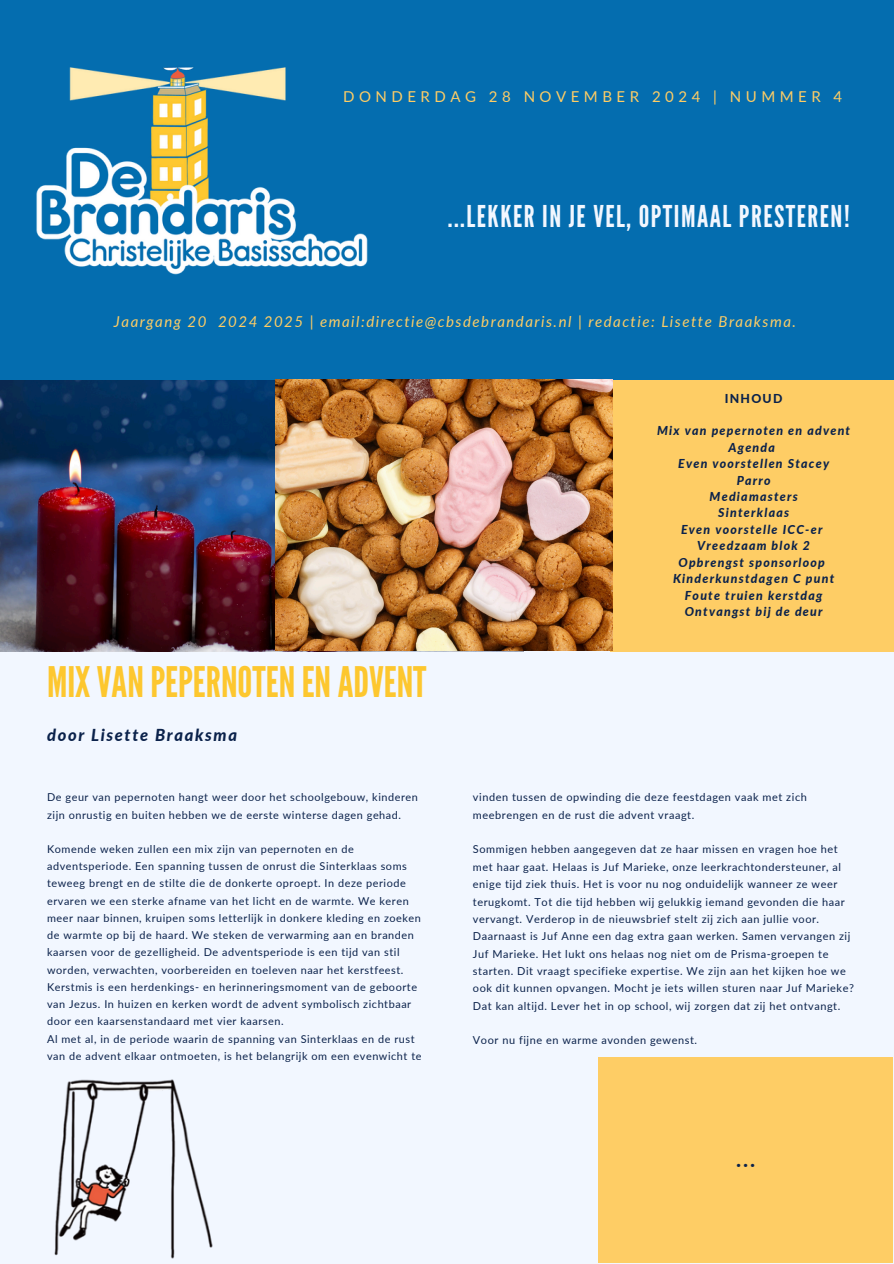
<style>
.page{position:relative;width:894px;height:1264px;background:#fff}
.page>*{position:absolute;margin:0;border:0;box-sizing:border-box;transform-origin:0 0}
.t1{font:42px "League Gothic";color:#fdc72f}
.t2{font:30px "League Gothic";letter-spacing:.05em;color:#f2f7ff}
.t3{font:italic 800 20.4px "Lato";color:#0b224b}
.t4{font:italic 800 16.5px "Lato";letter-spacing:.1em;color:#0b224b}
.t5{font:italic 15px "Lato";letter-spacing:.1em;color:#fecd65}
.t6{font:15px "Lato";letter-spacing:.3em;color:#fecd65}
.t7{font:italic 800 12.3px "Lato";letter-spacing:.1em;color:#0b224b}
.t8{font:800 12.3px "Lato";letter-spacing:.1em;color:#0b224b}
.t9{font:10.95px/17.2px "Lato";letter-spacing:.05em;color:#0b224b}
</style>
<div class="page">
<div style="left:0;top:0;width:893px;height:1263px;background:#f2f7ff"></div>
<img style="left:0;top:379px;width:523px;height:272px">
<div style="left:610px;top:344px;width:283px;height:307px;background:#fecd65"></div>
<div style="left:0;top:0;width:893px;height:379px;background:#046daf"></div>
<img style="left:36px;top:67px;width:332px;height:208px">
<img style="left:54px;top:1079px;width:159px;height:180px">
<div style="left:598px;top:1057px;width:294px;height:206px;background:#fecd65"></div>
<img style="left:275px;top:379px;width:337px;height:271px">
<p class="t6" style="left:343px;top:87px;width:500px">DONDERDAG 28 NOVEMBER 2024 | NUMMER 4</p>
<p class="t2" style="left:448px;top:199px;width:403px">...LEKKER IN JE VEL, OPTIMAAL PRESTEREN!</p>
<p class="t5" style="left:114px;top:312px;width:683px">Jaargang 20 2024 2025 | email:directie@cbsdebrandaris.nl | redactie: Lisette Braaksma.</p>
<p class="t8" style="left:724px;top:391px;width:59px">INHOUD</p>
<h6 class="t1" style="left:47px;top:657px;width:381px">MIXVANPEPERNOTENENADVENT</h6>
<p class="t4" style="left:47px;top:724px;width:191px">door Lisette Braaksma</p>
<p class="t9" style="left:47px;top:788px;width:372px">De geur van pepernoten hangt weer door het schoolgebouw, kinderen zijn onrustig en buiten hebben we de eerste winterse dagen gehad.</p>
<p class="t9" style="left:47px;top:840px;width:375px">Komende weken zullen een mix zijn van pepernoten en de adventsperiode. Een spanning tussen de onrust die Sinterklaas soms teweeg brengt en de stilte die de donkerte oproept. In deze periode ervaren we een sterke afname van het licht en de warmte. We keren meer naar binnen, kruipen soms letterlijk in donkere kleding en zoeken de warmte op bij de haard. We steken de verwarming aan en branden kaarsen voor de gezelligheid. De adventsperiode is een tijd van stil worden, verwachten, voorbereiden en toeleven naar het kerstfeest.<br>Kerstmis is een herdenkings- en herinneringsmoment van de geboorte van Jezus. In huizen en kerken wordt de advent symbolisch zichtbaar door een kaarsenstandaard met vier kaarsen.</p>
<p class="t9" style="left:47px;top:1029px;width:376px">Al met al, in de periode waarin de spanning van Sinterklaas en de rust van de advent elkaar ontmoeten, is het belangrijk om een evenwicht te</p>
<p class="t7" style="left:657px;top:423px;width:194px">Mix van pepernoten en advent</p>
<p class="t7" style="left:728px;top:439px;width:48px">Agenda</p>
<p class="t7" style="left:678px;top:456px;width:152px">Even voorstellen Stacey</p>
<p class="t7" style="left:736px;top:472px;width:35px">Parro</p>
<p class="t7" style="left:709px;top:489px;width:90px">Mediamasters</p>
<p class="t7" style="left:718px;top:505px;width:72px">Sinterklaas</p>
<p class="t7" style="left:680px;top:521px;width:143px">Even voorstelle ICC-er</p>
<h1 class="t7" style="left:697px;top:538px;width:114px">Vreedzaam blok 2</h1>
<h4 class="t7" style="left:678px;top:554px;width:148px">Opbrengst sponsorloop</h4>
<p class="t7" style="left:672px;top:571px;width:163px">Kinderkunstdagen C punt</p>
<p class="t7" style="left:684px;top:587px;width:139px">Foute truien kerstdag</p>
<p class="t7" style="left:684px;top:604px;width:139px">Ontvangst bij de deur</p>
<p class="t9" style="left:473px;top:788px;width:335px">vinden tussen de opwinding die deze feestdagen vaak met zich meebrengen en de rust die advent vraagt.</p>
<p class="t9" style="left:473px;top:840px;width:382px">Sommigen hebben aangegeven dat ze haar missen en vragen hoe het met haar gaat. Helaas is Juf Marieke, onze leerkrachtondersteuner, al enige tijd ziek thuis. Het is voor nu nog onduidelijk wanneer ze weer terugkomt. Tot die tijd hebben wij gelukkig iemand gevonden die haar vervangt. Verderop in de nieuwsbrief stelt zij zich aan jullie voor.<br>Daarnaast is Juf Anne een dag extra gaan werken. Samen vervangen zij Juf Marieke. Het lukt ons helaas nog niet om de Prisma-groepen te starten. Dit vraagt specifieke expertise. We zijn aan het kijken hoe we ook dit kunnen opvangen. Mocht je iets willen sturen naar Juf Marieke?<br>Dat kan altijd. Lever het in op school, wij zorgen dat zij het ontvangt.</p>
<p class="t9" style="left:473px;top:1031px;width:226px">Voor nu fijne en warme avonden gewenst.</p>
<p class="t3" style="left:736px;top:1146px;width:20px">...</p>
</div>
